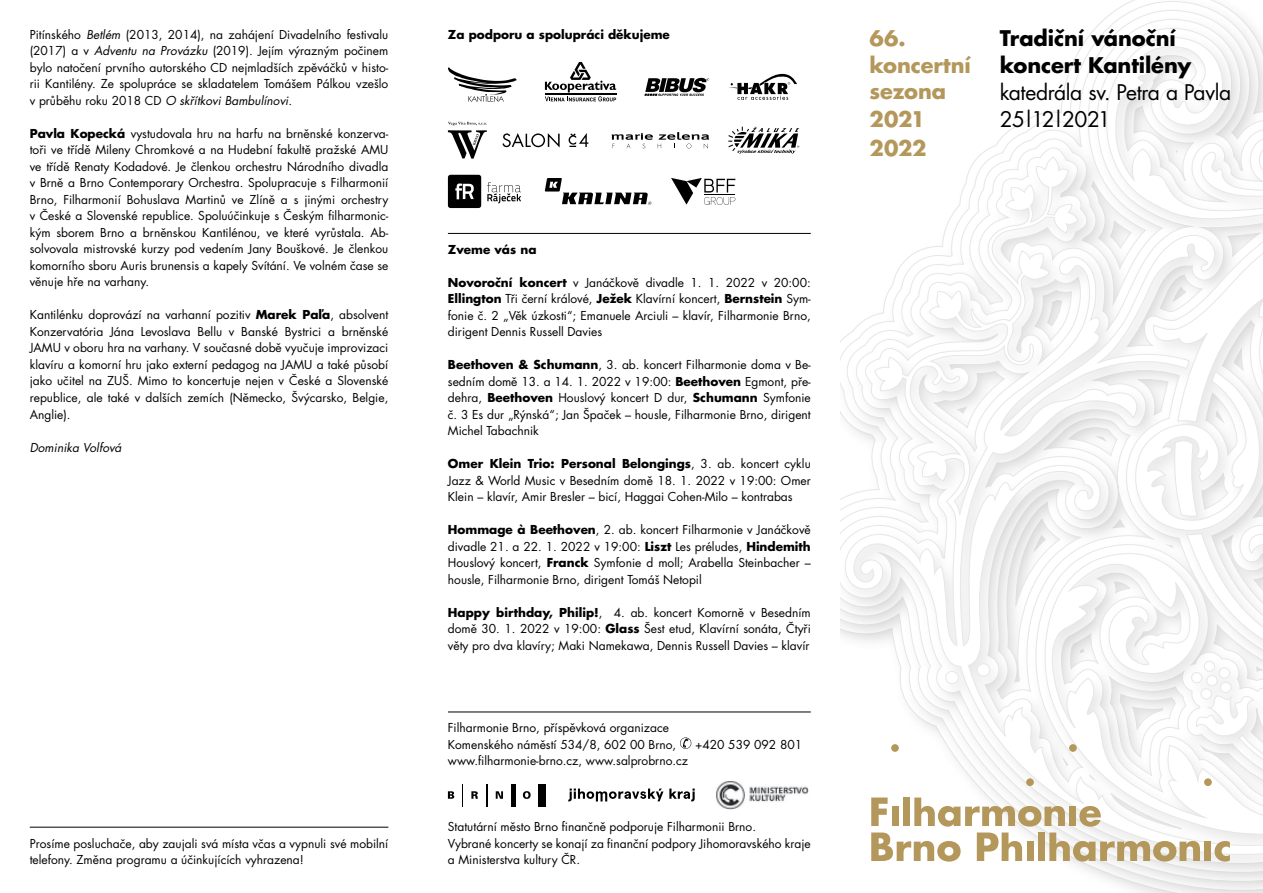
<style>
.page{position:relative;width:1263px;height:893px;background:#fff}
.page>*{position:absolute;margin:0;border:0;box-sizing:border-box;transform-origin:0 0}
.t1{font:21px/27px "Futura CE";letter-spacing:-.02em;color:#000}
.t2{font:700 21px/27px "Futura CE";letter-spacing:-.005em;color:#000}
.t3{font:700 21px/26.2px "Futura CE";letter-spacing:-.01em;color:#b4975a}
.t4{font:12px/16.5px "Futura CE";color:#000;text-align:justify}
.t5{font:700 12px "Futura CE";color:#000}
.t6{font:italic 12px "Futura CE";color:#000}
.s1{font-style:italic}
.s2{font-weight:700}
</style>
<div class="page">
<svg style="left:840px;top:156px;width:423px;height:723px"></svg>
<svg style="left:1102px;top:27px;width:161px;height:513px"></svg>
<div style="left:891px;top:744px;width:8px;height:8px;background:#b4975a;border-radius:50%"></div>
<div style="left:1069px;top:744px;width:8px;height:8px;background:#b4975a;border-radius:50%"></div>
<div style="left:1026px;top:778px;width:8px;height:8px;background:#b4975a;border-radius:50%"></div>
<svg style="left:871px;top:797px;width:329px;height:65px"></svg>
<div style="left:1204px;top:778px;width:8px;height:8px;background:#b4975a;border-radius:50%"></div>
<div style="left:1204px;top:842px;width:7px;height:19px;background:#b4975a"></div>
<svg style="left:1214px;top:841px;width:16px;height:21px"></svg>
<hr style="left:30px;top:827px;width:358px;height:1px;background:#000">
<hr style="left:448px;top:233px;width:363px;height:1px;background:#000">
<hr style="left:448px;top:712px;width:363px;height:1px;background:#000">
<svg style="left:680px;top:737px;width:11px;height:12px"></svg>
<svg style="left:462px;top:784px;width:1px;height:22px"></svg>
<hr style="left:486px;top:784px;width:2px;height:22px;background:#000">
<hr style="left:511px;top:784px;width:4px;height:22px;background:#000">
<div style="left:538px;top:784px;width:8px;height:22px;background:#000"></div>
<svg style="left:523px;top:791px;width:8px;height:8px"></svg>
<svg style="left:496px;top:791px;width:7px;height:8px"></svg>
<svg style="left:471px;top:791px;width:7px;height:8px"></svg>
<svg style="left:448px;top:791px;width:6px;height:8px"></svg>
<img style="left:716px;top:781px;width:93px;height:29px">
<svg style="left:568px;top:788px;width:95px;height:13px"></svg>
<svg style="left:669px;top:788px;width:26px;height:13px"></svg>
<svg style="left:545px;top:178px;width:106px;height:27px"></svg>
<svg style="left:644px;top:78px;width:65px;height:18px"></svg>
<svg style="left:487px;top:182px;width:34px;height:22px"></svg>
<svg style="left:448px;top:175px;width:33px;height:33px"></svg>
<svg style="left:448px;top:67px;width:69px;height:35px"></svg>
<svg style="left:448px;top:122px;width:39px;height:37px"></svg>
<svg style="left:728px;top:127px;width:71px;height:27px"></svg>
<svg style="left:545px;top:62px;width:71px;height:39px"></svg>
<svg style="left:729px;top:74px;width:68px;height:26px"></svg>
<svg style="left:611px;top:132px;width:98px;height:16px"></svg>
<svg style="left:671px;top:178px;width:64px;height:27px"></svg>
<hr style="left:704px;top:194px;width:31px;height:1px;background:#000">
<svg style="left:502px;top:133px;width:86px;height:15px"></svg>
<p class="t4" style="left:30px;top:27px;width:360px">Pitínského <span class="s1">Betlém</span> (2013, 2014), na zahájení Divadelního festivalu (2017) a v <span class="s1">Adventu na Provázku</span> (2019). Jejím výrazným počinem bylo natočení prvního autorského CD nejmladších zpěváčků v histo&shy;rii Kantilény. Ze spolupráce se skladatelem Tomášem Pálkou vzešlo v průběhu roku 2018 CD <span class="s1">O skřítkovi Bambulínovi</span>.</p>
<p class="t4" style="left:30px;top:126px;width:360px"><span class="s2">Pavla Kopecká</span> vystudovala hru na harfu na brněnské konzerva&shy;toři ve třídě Mileny Chromkové a na Hudební fakultě pražské AMU ve třídě Renaty Kodadové. Je členkou orchestru Národního divadla v Brně a Brno Contemporary Orchestra. Spolupracuje s Filharmonií Brno, Filharmonií Bohuslava Martinů ve Zlíně a s jinými orchestry v České a Slovenské republice. Spoluúčinkuje s Českým filharmonic&shy;kým sborem Brno a brněnskou Kantilénou, ve které vyrůstala. Ab&shy;solvovala mistrovské kurzy pod vedením Jany Bouškové. Je členkou komorního sboru Auris brunensis a kapely Svítání. Ve volném čase se věnuje hře na varhany.</p>
<p class="t4" style="left:30px;top:307px;width:360px">Kantilénku doprovází na varhanní pozitiv <span class="s2">Marek Paľa</span>, absolvent Konzervatória Jána Levoslava Bellu v Banské Bystrici a brněnské JAMU v oboru hra na varhany. V současné době vyučuje improvizaci klavíru a komorní hru jako externí pedagog na JAMU a také působí jako učitel na ZUŠ. Mimo to koncertuje nejen v České a Slovenské republice, ale také v dalších zemích (Německo, Švýcarsko, Belgie, Anglie).</p>
<p class="t6" style="left:30px;top:440px;width:93px">Dominika Volfová</p>
<p class="t4" style="left:30px;top:835px;width:360px">Prosíme posluchače, aby zaujali svá místa včas a vypnuli své mobilní telefony. Změna programu a účinkujících vyhrazena!</p>
<p class="t5" style="left:448px;top:27px;width:223px">Za podporu a spolupráci děkujeme</p>
<p class="t5" style="left:448px;top:242px;width:90px">Zveme vás na</p>
<p class="t4" style="left:448px;top:275px;width:364px"><span class="s2">Novoroční koncert</span> v Janáčkově divadle 1. 1. 2022 v 20:00:<br><span class="s2">Ellington</span> Tři černí králové, <span class="s2">Ježek</span> Klavírní koncert, <span class="s2">Bernstein</span> Sym&shy;fonie č. 2 „Věk úzkosti“; Emanuele Arciuli – klavír, Filharmonie Brno, dirigent Dennis Russell Davies</p>
<p class="t4" style="left:448px;top:357px;width:364px"><span class="s2">Beethoven &amp; Schumann</span>, 3. ab. koncert Filharmonie doma v Be&shy;sedním domě 13. a 14. 1. 2022 v 19:00: <span class="s2">Beethoven</span> Egmont, pře&shy;dehra, <span class="s2">Beethoven</span> Houslový koncert D dur, <span class="s2">Schumann</span> Symfonie č. 3 Es dur „Rýnská“; Jan Špaček – housle, Filharmonie Brno, dirigent Michel Tabachnik</p>
<p class="t4" style="left:448px;top:456px;width:364px"><span class="s2">Omer Klein Trio: Personal Belongings</span>, 3. ab. koncert cyklu Jazz &amp; World Music v Besedním domě 18. 1. 2022 v 19:00: Omer Klein – klavír, Amir Bresler – bicí, Haggai Cohen-Milo – kontrabas</p>
<p class="t4" style="left:448px;top:522px;width:364px"><span class="s2">Hommage à Beethoven</span>, 2. ab. koncert Filharmonie v Janáčkově divadle 21. a 22. 1. 2022 v 19:00: <span class="s2">Liszt</span> Les préludes, <span class="s2">Hindemith </span>Houslový koncert, <span class="s2">Franck</span> Symfonie d moll; Arabella Steinbacher – housle, Filharmonie Brno, dirigent Tomáš Netopil</p>
<p class="t4" style="left:448px;top:605px;width:364px"><span class="s2">Happy birthday, Philip!</span>, 4. ab. koncert Komorně v Besedním domě 30. 1. 2022 v 19:00: <span class="s2">Glass</span> Šest etud, Klavírní sonáta, Čtyři věty pro dva klavíry; Maki Namekawa, Dennis Russell Davies – klavír</p>
<p class="t4" style="left:448px;top:720px;width:230px">Filharmonie Brno, příspěvková organizace<br>Komenského náměstí 534/8, 602 00 Brno,</p>
<p class="t4" style="left:695px;top:737px;width:109px">+420 539 092 801</p>
<p class="t4" style="left:448px;top:753px;width:242px">www.filharmonie-brno.cz, www.salprobrno.cz</p>
<p class="t4" style="left:448px;top:819px;width:364px;text-align:left">Statutární město Brno finančně podporuje Filharmonii Brno.<br>Vybrané koncerty se konají za finanční podpory Jihomoravského kraje a Ministerstva kultury ČR.</p>
<h1 class="t3" style="left:870px;top:25px;width:103px">66. koncertní sezona</h1>
<h1 class="t3" style="left:870px;top:105px;width:58px;line-height:28.5px">2021<br>2022</h1>
<h1 class="t2" style="left:1000px;top:25px;width:193px">Tradiční vánoční koncert Kantilény</h1>
<h1 class="t1" style="left:1000px;top:80px;width:233px">katedrála sv. Petra a Pavla<br>25|12|2021</h1>
</div>
